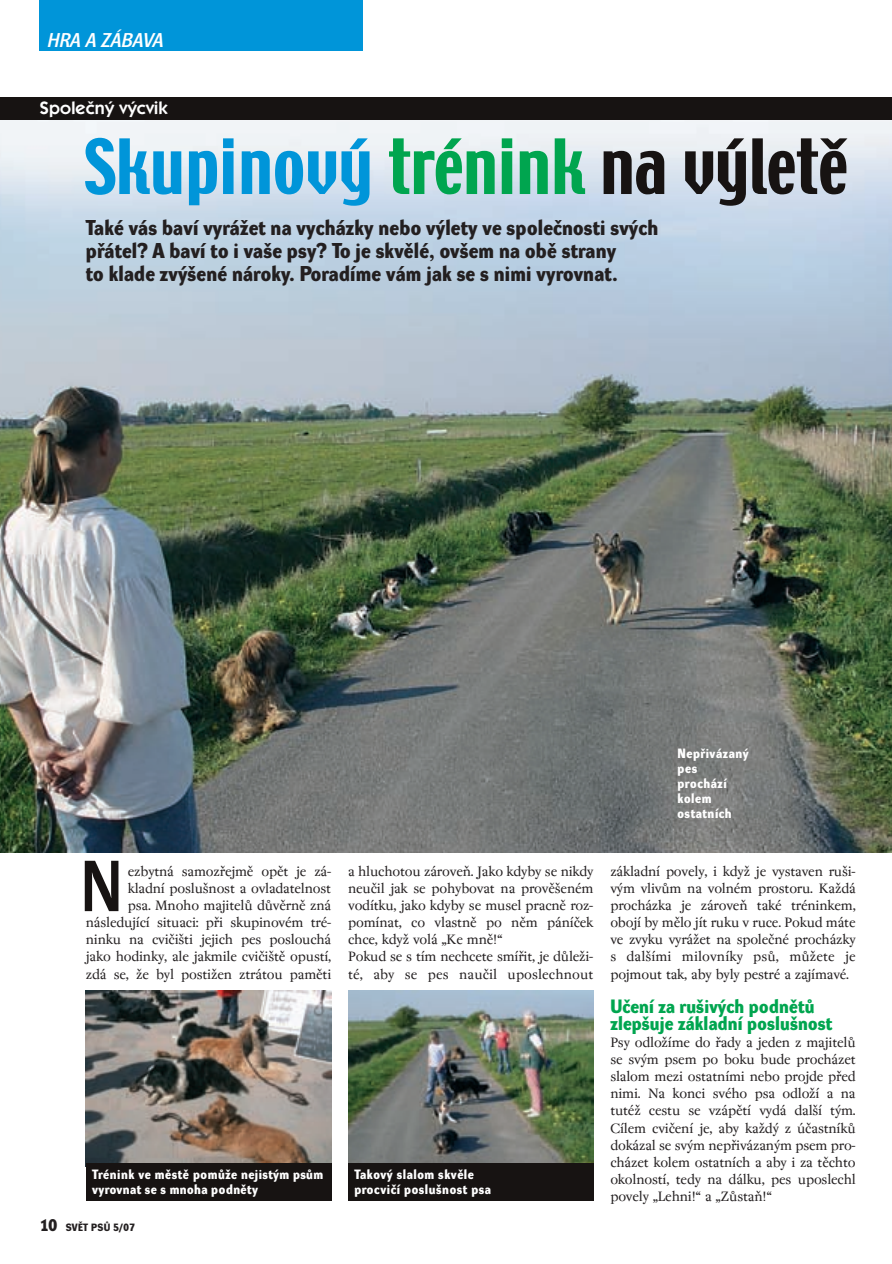
<style>
.page{position:relative;width:892px;height:1264px;background:#fff}
.page>*{position:absolute;margin:0;border:0;box-sizing:border-box;transform-origin:0 0}
.t1{font:70.5px "Dynamo DD";color:#171312}
.t2{font:67.5px "Techno CE";letter-spacing:.01em;color:#0095d9}
.t3{font:21px/23px "Dynamo DB";letter-spacing:.01em;color:#231f20}
.t4{font:19.5px "Dynamo D Italic D";letter-spacing:.01em;color:#fff}
.t5{font:18.9px/17.1px "Dynamo DB";letter-spacing:.01em;color:#00a54f}
.t6{font:600 18px "Itc Kabel CE";letter-spacing:.01em;color:#fff}
.t7{font:15px/17.1px "Regent";letter-spacing:-.015em;color:#231f20;text-align:justify}
.t8{font:13.2px/14.9px "Dynamo DB";letter-spacing:.045em;color:#fff}
.t9{font:10.35px "Dynamo DB";letter-spacing:.03em;color:#231f20}
.s1{color:#00a54f}
.s2{color:#171312}
.s3{font-size:16.5px}
</style>
<div class="page">
<img style="left:0;top:0;width:892px;height:1201px">
<h3 class="t4" style="left:48px;top:32px;width:117px">HRA A ZÁBAVA</h3>
<p class="t6" style="left:40px;top:101px;width:129px">Spoleãn˘ v˘cvik</p>
<h2 class="t2" style="left:84px;top:138px;width:765px">Skupinový <span class="s1">trénink</span> <span class="s2">na výletě</span></h2>
<h3 class="t3" style="left:86px;top:218px;width:574px">Také vás baví vyráÏet na vycházky nebo v˘lety ve spoleãnosti sv˘ch pfiátel? A baví to i va‰e psy? To je skvûlé, ov‰em na obû strany<br>to klade zv˘‰ené nároky. Poradíme vám jak se s nimi vyrovnat.</h3>
<p class="t8" style="left:677px;top:747px;width:73px">Nepfiivázan˘ pes prochází kolem ostatních</p>
<h1 class="t1" style="left:80px;top:859px;width:44px">N</h1>
<p class="t7" style="left:86px;top:864px;width:247px;text-align:right">ezbytná samozfiejmû opût je zá-<br>kladní poslu‰nost a ovladatelnost<br>psa. Mnoho majitelÛ dÛvûrnû zná následující situaci: pfii skupinovém tré&shy;ninku na cviãi‰ti jejich pes poslouchá jako hodinky, ale jakmile cviãi‰tû opustí, zdá se, Ïe byl postiÏen ztrátou pamûti</p>
<p class="t7" style="left:348px;top:864px;width:247px;text-align:left">a hluchotou zároveÀ. Jako kdyby se nikdy neuãil jak se pohybovat na provû‰eném vodítku, jako kdyby se musel pracnû roz&shy;pomínat, co vlastnû po nûm páníãek chce, kdyÏ volá „Ke mnû!“<br>Pokud se s tím nechcete smífiit, je dÛleÏi&shy;té, aby se pes nauãil uposlechnout</p>
<p class="t7" style="left:610px;top:864px;width:247px">základní povely, i kdyÏ je vystaven ru‰i&shy;v˘m vlivÛm na volném prostoru. KaÏdá procházka je zároveÀ také tréninkem, obojí by mûlo jít ruku v ruce. Pokud máte ve zvyku vyráÏet na spoleãné procházky s dal‰ími milovníky psÛ, mÛÏete je pojmout tak, aby byly pestré a zajímavé.</p>
<p class="t5" style="left:610px;top:999px;width:223px">Uãení za ru‰iv˘ch podnûtÛ zlep‰uje základní poslu‰nost</p>
<p class="t7" style="left:610px;top:1035px;width:247px">Psy odloÏíme do fiady a jeden z majitelÛ se sv˘m psem po boku bude procházet slalom mezi ostatními nebo projde pfied nimi. Na konci svého psa odloÏí a na tutéÏ cestu se vzápûtí vydá dal‰í t˘m.<br>Cílem cviãení je, aby kaÏd˘ z úãastníkÛ dokázal se sv˘m nepfiivázan˘m psem pro&shy;cházet kolem ostatních a aby i za tûchto okolností, tedy na dálku, pes uposlechl povely „Lehni!“ a „ZÛstaÀ!“</p>
<p class="t9" style="left:40px;top:1223px;width:97px"><span class="s3">10</span> SVùT PSÒ 5/07</p>
<p class="t8" style="left:92px;top:1168px;width:233px">Trénink ve mûstû pomÛÏe nejist˘m psÛm vyrovnat se s mnoha podnûty</p>
<p class="t8" style="left:354px;top:1168px;width:138px">Takov˘ slalom skvûle procviãí poslu‰nost psa</p>
</div>
